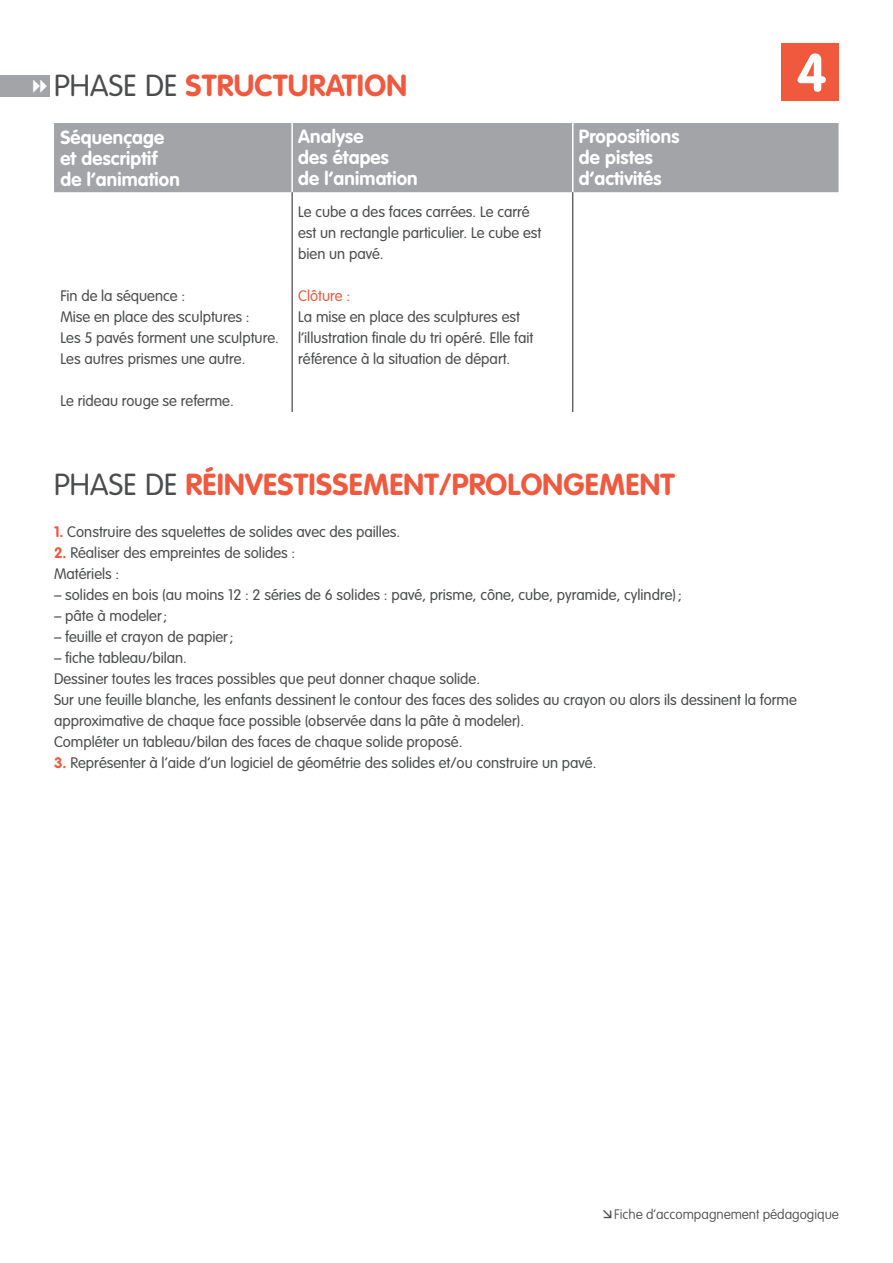
<style>
.page{position:relative;width:893px;height:1263px;background:#fff}
.page>*{position:absolute;margin:0;border:0;box-sizing:border-box;transform-origin:0 0}
.t1{font:700 52.5px "VAG Rounded Std";color:#fff}
.t2{font:700 30px "VAG Rounded Std";letter-spacing:.01em;color:#f0593e}
.t3{font:700 18.75px/21px "VAG Rounded Std";letter-spacing:.01em;color:#fff}
.t4{font:700 18.75px/21px "VAG Rounded Std";letter-spacing:.05em;color:#fff}
.t5{font:300 15px/21px "VAG Rounded Std";color:#4b4c4d}
.t6{font:300 15px "VAG Rounded Std";color:#f0593e}
.t7{font:100 13.5px "VAG Rounded Std";color:#4b4c4d}
.s1{font-weight:300;color:#4b4c4d}
.s2{font-weight:700;color:#f0593e}
</style>
<div class="page">
<div style="left:781px;top:43px;width:58px;height:58px;background:#f0593e"></div>
<div style="left:54px;top:123px;width:784px;height:69px;background:#a3a4a8"></div>
<hr style="left:291px;top:123px;width:2px;height:69px;background:#fff">
<hr style="left:572px;top:123px;width:1px;height:69px;background:#fff">
<hr style="left:292px;top:192px;width:1px;height:220px;background:#231f20">
<hr style="left:572px;top:192px;width:1px;height:220px;background:#231f20">
<div style="left:0;top:75px;width:50px;height:21px;background:#a3a4a8"></div>
<h2 class="t2" style="left:54px;top:68px;width:354px"><span class="s1">Phase de</span> Structuration</h2>
<p class="t3" style="left:60px;top:127px;width:121px">Séquençage et descriptif de l’animation</p>
<p class="t4" style="left:298px;top:127px;width:121px">Analyse<br>des étapes<br>de l’animation</p>
<p class="t3" style="left:579px;top:127px;width:102px">Propositions de pistes d’activités</p>
<p class="t5" style="left:60px;top:285px;width:220px">Fin de la séquence :<br>Mise en place des sculptures :<br>Les 5 pavés forment une sculpture.<br>Les autres prismes une autre.</p>
<p class="t5" style="left:60px;top:390px;width:175px">Le rideau rouge se referme.</p>
<p class="t5" style="left:298px;top:201px;width:245px">Le cube a des faces carrées. Le carré est un rectangle particulier. Le cube est bien un pavé.</p>
<p class="t6" style="left:298px;top:287px;width:54px">Clôture :</p>
<p class="t5" style="left:298px;top:306px;width:237px">La mise en place des sculptures est l’illustration finale du tri opéré. Elle fait référence à la situation de départ.</p>
<h1 class="t1" style="left:797px;top:42px;width:32px">4</h1>
<h2 class="t2" style="left:54px;top:467px;width:622px"><span class="s1">Phase de</span> Réinvestissement/Prolongement</h2>
<p class="t5" style="left:54px;top:522px;width:348px"><span class="s2">1.</span> Construire des squelettes de solides avec des pailles.</p>
<p class="t5" style="left:54px;top:543px;width:243px"><span class="s2">2.</span> Réaliser des empreintes de solides :<br>Matériels :</p>
<p class="t5" style="left:54px;top:585px;width:629px">– solides en bois (au moins 12 : 2 séries de 6 solides : pavé, prisme, cône, cube, pyramide, cylindre) ;</p>
<p class="t5" style="left:54px;top:606px;width:115px">– pâte à modeler ;</p>
<p class="t5" style="left:54px;top:627px;width:181px">– feuille et crayon de papier ;</p>
<p class="t5" style="left:54px;top:648px;width:744px">– fiche tableau/bilan.<br>Dessiner toutes les traces possibles que peut donner chaque solide.<br>Sur une feuille blanche, les enfants dessinent le contour des faces des solides au crayon ou alors ils dessinent la forme approximative de chaque face possible (observée dans la pâte à modeler).<br>Compléter un tableau/bilan des faces de chaque solide proposé.</p>
<p class="t5" style="left:54px;top:753px;width:544px"><span class="s2">3.</span> Représenter à l’aide d’un logiciel de géométrie des solides et/ou construire un pavé.</p>
<p class="t7" style="left:614px;top:1207px;width:226px">Fiche d’accompagnement pédagogique</p>
</div>
